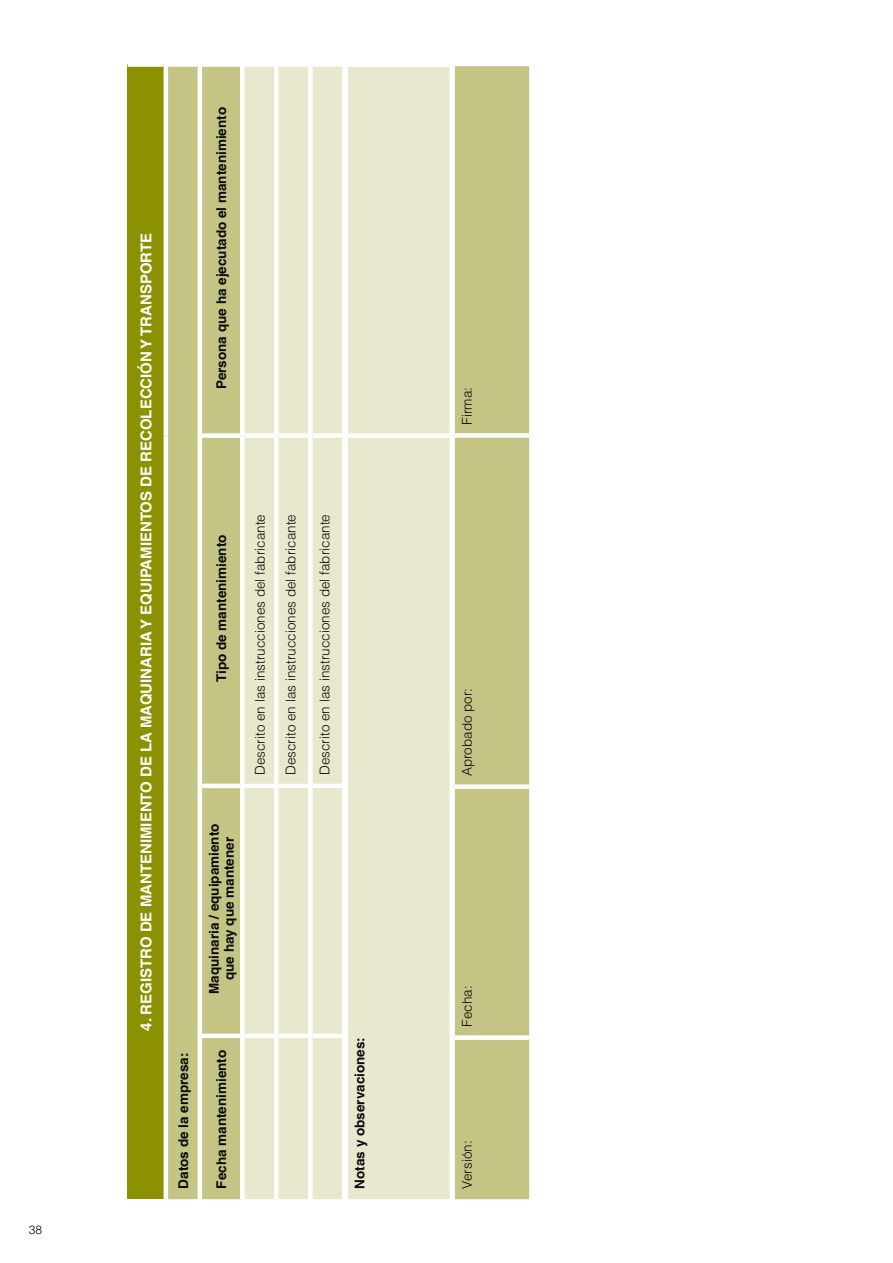
<style>
.page{position:relative;width:893px;height:1263px;background:#fff}
.page>*{position:absolute;margin:0;border:0;box-sizing:border-box;transform-origin:0 0}
.t1{font:700 15px "Helvetica";color:#fff}
.t2{font:700 13.5px/15px "Helvetica";color:#0b0a0b;text-align:center}
.t3{font:300 13.5px "Helvetica";color:#0b0a0b}
.t4{font:300 12px "Helvetica";color:#000}
</style>
<div class="page">
<div style="left:128px;top:65px;width:38px;height:1134px;background:#8b9100"></div>
<div style="left:168px;top:67px;width:72px;height:1132px;background:#c4c584"></div>
<div style="left:245px;top:67px;width:97px;height:1132px;background:#e7e8cd"></div>
<div style="left:128px;top:62px;width:36px;height:5px;background:#fff"></div>
<hr style="left:164px;top:1036px;width:4px;height:163px;background:#fff">
<hr style="left:164px;top:786px;width:4px;height:250px;background:#fff">
<hr style="left:164px;top:436px;width:4px;height:350px;background:#fff">
<hr style="left:164px;top:62px;width:4px;height:374px;background:#fff">
<hr style="left:198px;top:1036px;width:4px;height:163px;background:#fff">
<hr style="left:198px;top:786px;width:4px;height:250px;background:#fff">
<div style="left:202px;top:1033px;width:38px;height:5px;background:#fff"></div>
<hr style="left:198px;top:436px;width:4px;height:350px;background:#fff">
<hr style="left:202px;top:784px;width:38px;height:4px;background:#fff">
<hr style="left:198px;top:62px;width:4px;height:374px;background:#fff">
<div style="left:202px;top:433px;width:38px;height:5px;background:#fff"></div>
<div style="left:245px;top:1033px;width:29px;height:5px;background:#fff"></div>
<hr style="left:245px;top:784px;width:29px;height:4px;background:#fff">
<div style="left:245px;top:433px;width:29px;height:5px;background:#fff"></div>
<div style="left:274px;top:1036px;width:5px;height:163px;background:#fff"></div>
<div style="left:274px;top:786px;width:5px;height:250px;background:#fff"></div>
<div style="left:279px;top:1033px;width:29px;height:5px;background:#fff"></div>
<div style="left:274px;top:436px;width:5px;height:350px;background:#fff"></div>
<hr style="left:279px;top:784px;width:29px;height:4px;background:#fff">
<div style="left:274px;top:62px;width:5px;height:374px;background:#fff"></div>
<div style="left:279px;top:433px;width:29px;height:5px;background:#fff"></div>
<div style="left:308px;top:1036px;width:5px;height:163px;background:#fff"></div>
<div style="left:308px;top:786px;width:5px;height:250px;background:#fff"></div>
<div style="left:313px;top:1033px;width:29px;height:5px;background:#fff"></div>
<div style="left:308px;top:436px;width:5px;height:350px;background:#fff"></div>
<hr style="left:313px;top:784px;width:29px;height:4px;background:#fff">
<div style="left:308px;top:62px;width:5px;height:374px;background:#fff"></div>
<div style="left:313px;top:433px;width:29px;height:5px;background:#fff"></div>
<div style="left:348px;top:67px;width:102px;height:1132px;background:#e7e8cd"></div>
<div style="left:348px;top:433px;width:102px;height:5px;background:#fff"></div>
<div style="left:455px;top:66px;width:74px;height:1133px;background:#c4c584"></div>
<div style="left:455px;top:1035px;width:74px;height:5px;background:#fff"></div>
<div style="left:455px;top:784px;width:74px;height:5px;background:#fff"></div>
<div style="left:455px;top:433px;width:74px;height:5px;background:#fff"></div>
<p class="t4" style="left:29px;top:1222px;width:15px">38</p>
<p class="t1" style="left:137px;top:1031px;width:799px;rotate:-90deg">4. REGISTRO DE MANTENIMIENTO DE LA MAQUINARIA Y EQUIPAMIENTOS DE RECOLECCIÓN Y TRANSPORTE</p>
<p class="t2" style="left:214px;top:389px;width:283px;rotate:-90deg">Persona que ha ejecutado el mantenimiento</p>
<p class="t2" style="left:214px;top:682px;width:149px;rotate:-90deg">Tipo de mantenimiento</p>
<p class="t3" style="left:251px;top:775px;width:263px;rotate:-90deg">Descrito en las instrucciones del fabricante</p>
<p class="t3" style="left:282px;top:775px;width:263px;rotate:-90deg">Descrito en las instrucciones del fabricante</p>
<p class="t3" style="left:316px;top:775px;width:263px;rotate:-90deg">Descrito en las instrucciones del fabricante</p>
<p class="t2" style="left:206px;top:994px;width:172px;rotate:-90deg">Maquinaria / equipamiento que hay que mantener</p>
<p class="t2" style="left:176px;top:1188px;width:137px;rotate:-90deg">Datos de la empresa:</p>
<p class="t2" style="left:214px;top:1188px;width:140px;rotate:-90deg">Fecha mantenimiento</p>
<p class="t2" style="left:352px;top:1188px;width:153px;rotate:-90deg">Notas y observaciones:</p>
<p class="t3" style="left:459px;top:425px;width:39px;rotate:-90deg">Firma:</p>
<p class="t3" style="left:459px;top:776px;width:90px;rotate:-90deg">Aprobado por:</p>
<p class="t3" style="left:459px;top:1027px;width:43px;rotate:-90deg">Fecha:</p>
<p class="t3" style="left:459px;top:1188px;width:50px;rotate:-90deg">Versión:</p>
</div>
